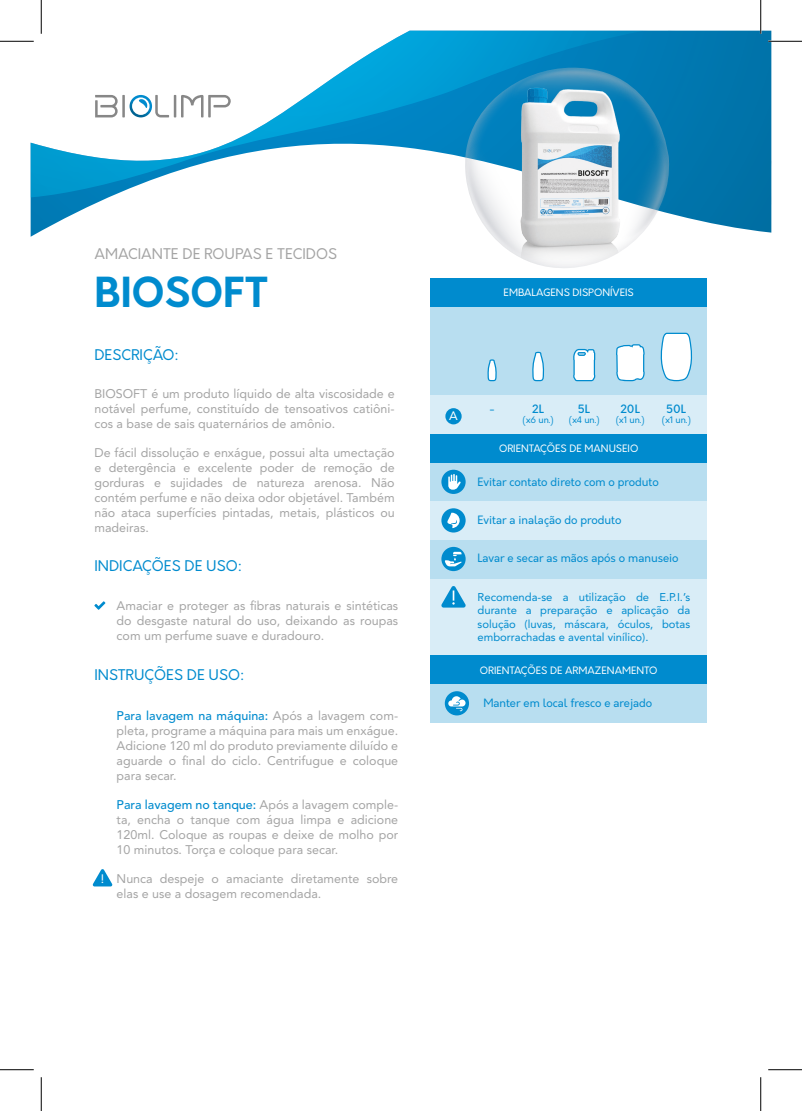
<style>
.page{position:relative;width:802px;height:1111px;background:#fff}
.page>*{position:absolute;margin:0;border:0;box-sizing:border-box;transform-origin:0 0}
.t1{font:700 40.38px "Orkney";color:#008bce}
.t2{font:14.38px "Orkney";color:#008bce}
.t3{font:14.38px "Orkney";color:#a4a4a4}
.t4{font:12.5px/15px "Avenir LT Std";color:#a4a4a4;text-align:justify}
.t5{font:12.25px "Avenir LT Std";color:#fff}
.t6{font:11.25px/13.5px "Avenir LT Std";color:#008bce;text-align:justify}
.t7{font:11.25px "Orkney";color:#008bce}
.t8{font:500 11.25px "Orkney";color:#008bce}
.t9{font:10px "Orkney";color:#fff}
.t10{font:8.75px "Orkney";color:#008bce}
.s1{font-weight:500;color:#008bce}
</style>
<div class="page">
<svg style="left:31px;top:198px;width:740px;height:39px"></svg>
<svg style="left:31px;top:31px;width:740px;height:167px"></svg>
<svg style="left:94px;top:601px;width:11px;height:8px"></svg>
<div style="left:430px;top:277px;width:277px;height:445px;background:#d9edf7"></div>
<img style="left:423px;top:31px;width:288px;height:219px">
<img style="left:508px;top:82px;width:123px;height:186px">
<div style="left:430px;top:277px;width:277px;height:29px;background:#008bce"></div>
<div style="left:430px;top:434px;width:277px;height:28px;background:#008bce"></div>
<div style="left:430px;top:462px;width:277px;height:39px;background:#b8def0"></div>
<div style="left:430px;top:539px;width:277px;height:39px;background:#b8def0"></div>
<div style="left:430px;top:683px;width:277px;height:39px;background:#b8def0"></div>
<div style="left:430px;top:655px;width:277px;height:28px;background:#008bce"></div>
<div style="left:445px;top:691px;width:24px;height:24px;background:#008bce;border-radius:50%"></div>
<svg style="left:448px;top:696px;width:17px;height:15px"></svg>
<div style="left:441px;top:508px;width:25px;height:24px;background:#008bce;border-radius:50%"></div>
<svg style="left:447px;top:512px;width:13px;height:16px"></svg>
<svg style="left:441px;top:469px;width:25px;height:25px"></svg>
<svg style="left:448px;top:474px;width:13px;height:15px"></svg>
<svg style="left:441px;top:546px;width:25px;height:25px"></svg>
<svg style="left:445px;top:551px;width:17px;height:15px"></svg>
<svg style="left:441px;top:586px;width:25px;height:21px"></svg>
<div style="left:430px;top:306px;width:277px;height:88px;background:#b8def0"></div>
<svg style="left:573px;top:348px;width:22px;height:33px"></svg>
<svg style="left:616px;top:344px;width:28px;height:37px"></svg>
<svg style="left:660px;top:332px;width:33px;height:49px;background:#d8edf7"></svg>
<svg style="left:487px;top:359px;width:10px;height:22px"></svg>
<svg style="left:532px;top:351px;width:12px;height:30px"></svg>
<div style="left:445px;top:408px;width:17px;height:16px;background:#008bce;border-radius:50%"></div>
<svg style="left:92px;top:869px;width:21px;height:17px"></svg>
<hr style="left:0;top:40px;width:34px;height:2px;background:#fff">
<hr style="left:768px;top:40px;width:34px;height:2px;background:#fff">
<hr style="left:40px;top:0;width:2px;height:34px;background:#fff">
<hr style="left:0;top:41px;width:34px;height:1px;background:#000">
<hr style="left:768px;top:41px;width:34px;height:1px;background:#000">
<hr style="left:0;top:1069px;width:34px;height:1px;background:#000">
<hr style="left:768px;top:1069px;width:34px;height:1px;background:#000">
<hr style="left:41px;top:0;width:1px;height:34px;background:#000">
<hr style="left:41px;top:1076px;width:1px;height:34px;background:#000">
<hr style="left:760px;top:0;width:1px;height:34px;background:#000">
<hr style="left:760px;top:1076px;width:1px;height:34px;background:#000">
<p class="t3" style="left:94px;top:244px;width:244px">AMACIANTE DE ROUPAS E TECIDOS</p>
<h1 class="t1" style="left:94px;top:265px;width:175px">BIOSOFT</h1>
<p class="t2" style="left:94px;top:345px;width:86px">DESCRIÇÃO:</p>
<p class="t4" style="left:94px;top:386px;width:302px">BIOSOFT é um produto líquido de alta viscosidade e notável perfume, constituído de tensoativos catiôni&shy;cos a base de sais quaternários de amônio.</p>
<p class="t4" style="left:94px;top:444px;width:302px">De fácil dissolução e enxágue, possui alta umectação e detergência e excelente poder de remoção de gorduras e sujidades de natureza arenosa. Não contém perfume e não deixa odor objetável. Também não ataca superfícies pintadas, metais, plásticos ou madeiras.</p>
<p class="t2" style="left:94px;top:556px;width:149px">INDICAÇÕES DE USO:</p>
<p class="t4" style="left:117px;top:598px;width:283px">Amaciar e proteger as fibras naturais e sintéticas do desgaste natural do uso, deixando as roupas com um perfume suave e duradouro.</p>
<p class="t2" style="left:94px;top:665px;width:151px">INSTRUÇÕES DE USO:</p>
<p class="t4" style="left:117px;top:708px;width:283px"><span class="s1">Para lavagem na máquina:</span> Após a lavagem com&shy;pleta, programe a máquina para mais um enxágue.<br>Adicione 120 ml do produto previamente diluído e aguarde o final do ciclo. Centrifugue e coloque para secar.</p>
<p class="t4" style="left:117px;top:797px;width:283px"><span class="s1">Para lavagem no tanque:</span> Após a lavagem comple&shy;ta, encha o tanque com água limpa e adicione 120ml. Coloque as roupas e deixe de molho por 10 minutos. Torça e coloque para secar.</p>
<p class="t4" style="left:117px;top:871px;width:283px">Nunca despeje o amaciante diretamente sobre elas e use a dosagem recomendada.</p>
<p class="t5" style="left:101px;top:871px;width:5px">!</p>
<p class="t9" style="left:503px;top:286px;width:132px">EMBALAGENS DISPONÍVEIS</p>
<p class="t8" style="left:532px;top:401px;width:14px">2L</p>
<p class="t10" style="left:522px;top:414px;width:33px">(x6 un.)</p>
<p class="t8" style="left:620px;top:401px;width:21px">20L</p>
<p class="t10" style="left:616px;top:414px;width:31px">(x1 un.)</p>
<p class="t8" style="left:666px;top:401px;width:22px">50L</p>
<p class="t8" style="left:489px;top:401px;width:7px">-</p>
<p class="t8" style="left:578px;top:401px;width:14px">5L</p>
<p class="t10" style="left:569px;top:414px;width:32px">(x4 un.)</p>
<p class="t5" style="left:449px;top:409px;width:10px">A</p>
<p class="t10" style="left:662px;top:414px;width:31px">(x1 un.)</p>
<p class="t9" style="left:499px;top:442px;width:141px">ORIENTAÇÕES DE MANUSEIO</p>
<p class="t7" style="left:477px;top:474px;width:183px">Evitar contato direto com o produto</p>
<p class="t7" style="left:477px;top:512px;width:145px">Evitar a inalação do produto</p>
<p class="t7" style="left:477px;top:550px;width:203px">Lavar e secar as mãos após o manuseio</p>
<p class="t6" style="left:477px;top:590px;width:214px">Recomenda-se a utilização de E.P.I.’s durante a preparação e aplicação da solução (luvas, máscara, óculos, botas emborrachadas e avental vinílico).</p>
<p class="t9" style="left:480px;top:663px;width:179px">ORIENTAÇÕES DE ARMAZENAMENTO</p>
<p class="t7" style="left:483px;top:695px;width:170px">Manter em local fresco e arejado</p>
</div>
